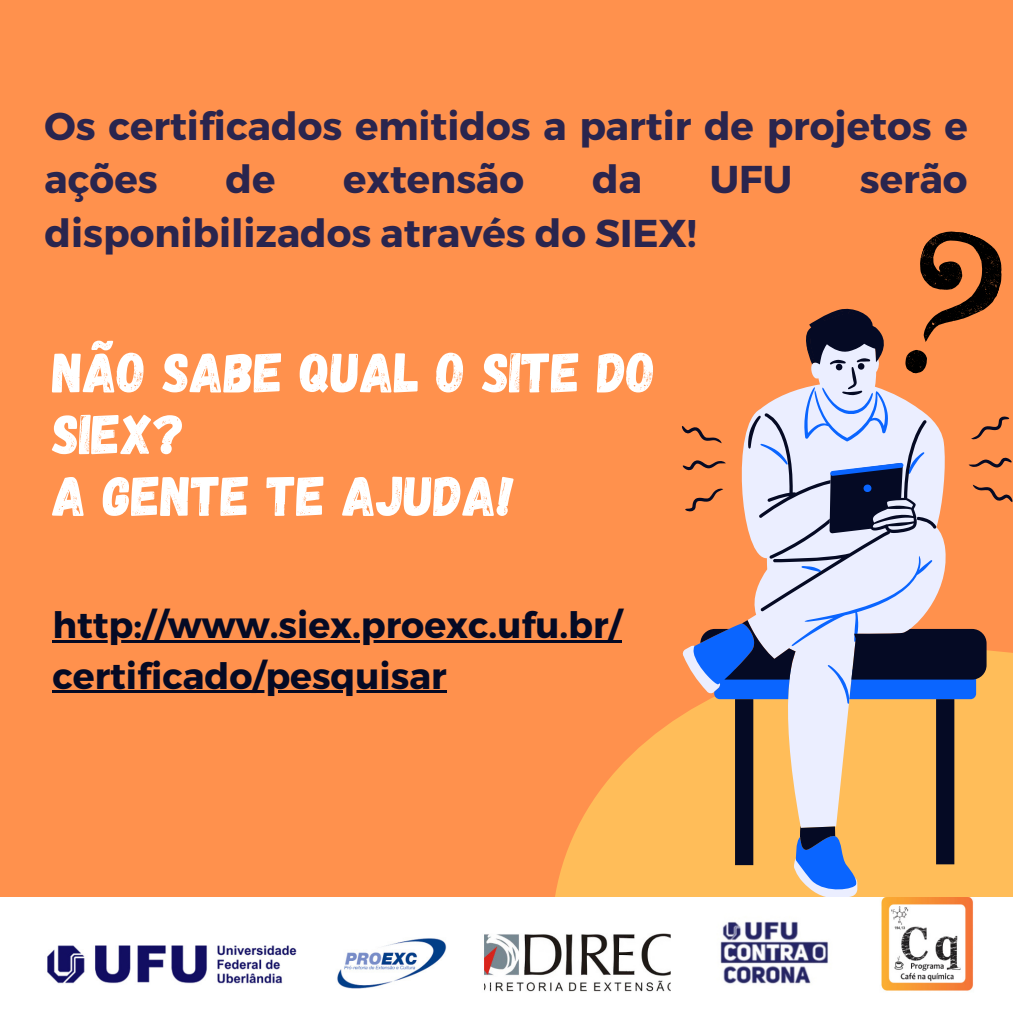
<style>
.page{position:relative;width:1013px;height:1013px;background:#fff}
.page>*{position:absolute;margin:0;border:0;box-sizing:border-box;transform-origin:0 0}
.t1{font:56.25px/61.8px "Gagalin";color:#fff}
.t2{font:700 38.75px/53.5px "Montserrat";color:#2a254e}
.t3{font:700 36.25px/50.6px "Montserrat";color:#050a24}
</style>
<div class="page">
<div style="left:0;top:0;width:1012px;height:1012px;background:#ff914d"></div>
<hr style="left:52px;top:639px;width:570px;height:3px;background:#050a24">
<hr style="left:52px;top:690px;width:394px;height:3px;background:#050a24">
<svg style="left:531px;top:639px;width:481px;height:259px"></svg>
<svg style="left:682px;top:639px;width:267px;height:259px;background:#fdbc6a"></svg>
<svg style="left:682px;top:416px;width:330px;height:96px"></svg>
<svg style="left:693px;top:416px;width:283px;height:477px;fill:#ffbd59"></svg>
<svg style="left:700px;top:308px;width:286px;height:557px"></svg>
<svg style="left:884px;top:231px;width:118px;height:159px"></svg>
<img style="left:0;top:898px;width:1012px;height:114px">
<p class="t2" style="left:45px;top:97px;width:924px">Os certificados emitidos a partir de projetos e ações</p>
<p class="t2" style="left:225px;top:151px;width:51px">de</p>
<p class="t2" style="left:343px;top:151px;width:182px">extensão</p>
<p class="t2" style="left:592px;top:151px;width:51px">da</p>
<p class="t2" style="left:710px;top:151px;width:84px">UFU</p>
<p class="t2" style="left:860px;top:151px;width:109px">serão</p>
<p class="t2" style="left:45px;top:204px;width:653px">disponibilizados através do SIEX!</p>
<p class="t1" style="left:52px;top:339px;width:604px">NÃO SABE QUAL O SITE DO<br>SIEX?</p>
<p class="t1" style="left:52px;top:462px;width:463px">A GENTE TE AJUDA!</p>
<p class="t3" style="left:52px;top:598px;width:570px">http://www.siex.proexc.ufu.br/ certificado/pesquisar</p>
</div>
